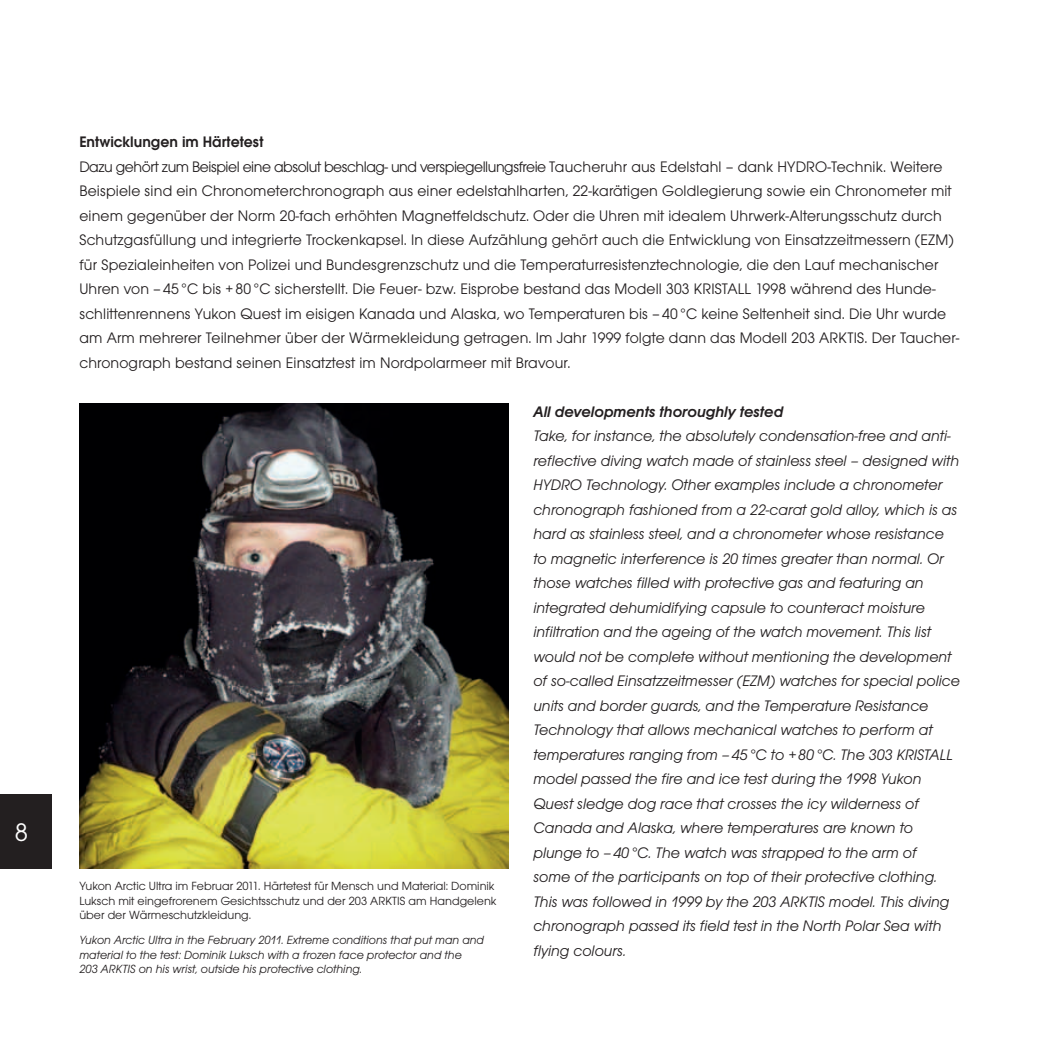
<style>
.page{position:relative;width:1042px;height:1042px;background:#fff}
.page>*{position:absolute;margin:0;border:0;box-sizing:border-box;transform-origin:0 0}
.t1{font:26.25px "Avant Gar Got Itc T Boo";color:#fff}
.t2{font:15.75px/24.5px "Avant Gar Got Itc T Boo Obl";color:#231f20}
.t3{font:15.75px/24.5px "Avant Gar Got Itc T Boo";letter-spacing:.01em;color:#231f20}
.t4{font:15.75px "Avant Gar Got Itc T Boo";letter-spacing:-.03em;color:#231f20}
.t5{font:15.75px "Avant Gar Got Itc T Dem Obl";color:#231f20}
.t6{font:15.75px "Avant Gar Got Itc T Dem";color:#231f20}
.t7{font:12.25px/14.7px "Avant Gar Got Itc T Boo Obl";color:#231f20}
.t8{font:12.25px/14.7px "Avant Gar Got Itc T Boo";color:#231f20}
</style>
<div class="page">
<div style="left:0;top:794px;width:52px;height:74px;background:#231f20"></div>
<img style="left:79px;top:403px;width:429px;height:465px">
<h1 class="t1" style="left:15px;top:817px;width:15px">8</h1>
<p class="t6" style="left:79px;top:132px;width:186px">Entwicklungen im Härtetest</p>
<p class="t4" style="left:79px;top:157px;width:728px">Dazu gehört zum Beispiel eine absolut beschlag- und verspiegellungsfreie Taucheruhr aus Edelstahl – dank HYDRO</p>
<p class="t3" style="left:79px;top:154px;width:876px;text-indent:748px">-Technik. Weitere Beispiele sind ein Chronometerchronograph aus einer edelstahlharten, 22-karätigen Goldlegierung sowie ein Chronometer mit einem gegenüber der Norm 20-fach erhöhten Magnetfeldschutz. Oder die Uhren mit idealem Uhrwerk-Alterungsschutz durch Schutzgasfüllung und integrierte Trockenkapsel. In diese Aufzählung gehört auch die Entwicklung von Einsatzzeitmessern (EZM) für Spezialeinheiten von Polizei und Bundesgrenzschutz und die Temperaturresistenztechnologie, die den Lauf mechanischer Uhren von – 45 °C bis + 80 °C sicherstellt. Die Feuer- bzw. Eisprobe bestand das Modell 303 KRISTALL</p>
<p class="t3" style="left:79px;top:277px;width:881px;text-indent:676px">1998 während des Hunde&shy;schlittenrennens Yukon Quest im eisigen Kanada und Alaska, wo Temperaturen bis – 40 °C keine Seltenheit sind. Die Uhr wurde am Arm mehrerer Teilnehmer über der Wärmekleidung getragen. Im Jahr 1999 folgte dann das Modell 203 ARKTIS. Der Taucher&shy;chronograph bestand seinen Einsatztest im Nordpolarmeer mit Bravour.</p>
<p class="t5" style="left:533px;top:402px;width:251px">All developments thoroughly tested</p>
<p class="t2" style="left:533px;top:424px;width:427px">Take, for instance, the absolutely condensation-free and anti&shy;reflective diving watch made of stainless steel – designed with<br>HYDROT</p>
<p class="t2" style="left:533px;top:473px;width:428px;text-indent:58px">echnology. Other examples include a chronometer chronograph fashioned from a 22-carat gold alloy, which is as hard as stainless steel, and a chronometer whose resistance to magnetic interference is 20 times greater than normal. Or those watches filled with protective gas and featuring an integrated dehumidifying capsule to counteract moisture infiltration and the ageing of the watch movement. This list would not be complete without mentioning the development of so-called Einsatzzeitmesser (EZM) watches for special police units and border guards, and the Temperature Resistance Technology that allows mechanical watches to perform at temperatures ranging from –45°C to +80°C. The 303 KRISTALL<br>model passed the fire and ice test during the 1998 Yukon Quest sledge dog race that crosses the icy wilderness of Canada and A laska, where temperatures are known to plunge to –40°C. The watch was strapped to the arm of<br>some of the participants on top of their protective clothing.<br>This was followed in 1999 by the 203 ARKTIS model. This diving chronograph passed its field test in the North Polar Sea with flying colours.</p>
<p class="t8" style="left:79px;top:878px;width:419px">Yukon Arctic Ultra im Februar 2011. Härtetest für Mensch und Material: Dominik<br>Luksch mit eingefrorenem Gesichtsschutz und der 203 ARKTIS am Handgelenk über der Wärmeschutzkleidung.</p>
<p class="t7" style="left:79px;top:932px;width:406px">Yukon Arctic Ultra in the February 2011. Extreme conditions that put man and material to the test: Dominik Luksch with a frozen face protector and the<br>203 ARKTIS on his wrist, outside his protective clothing.</p>
</div>
